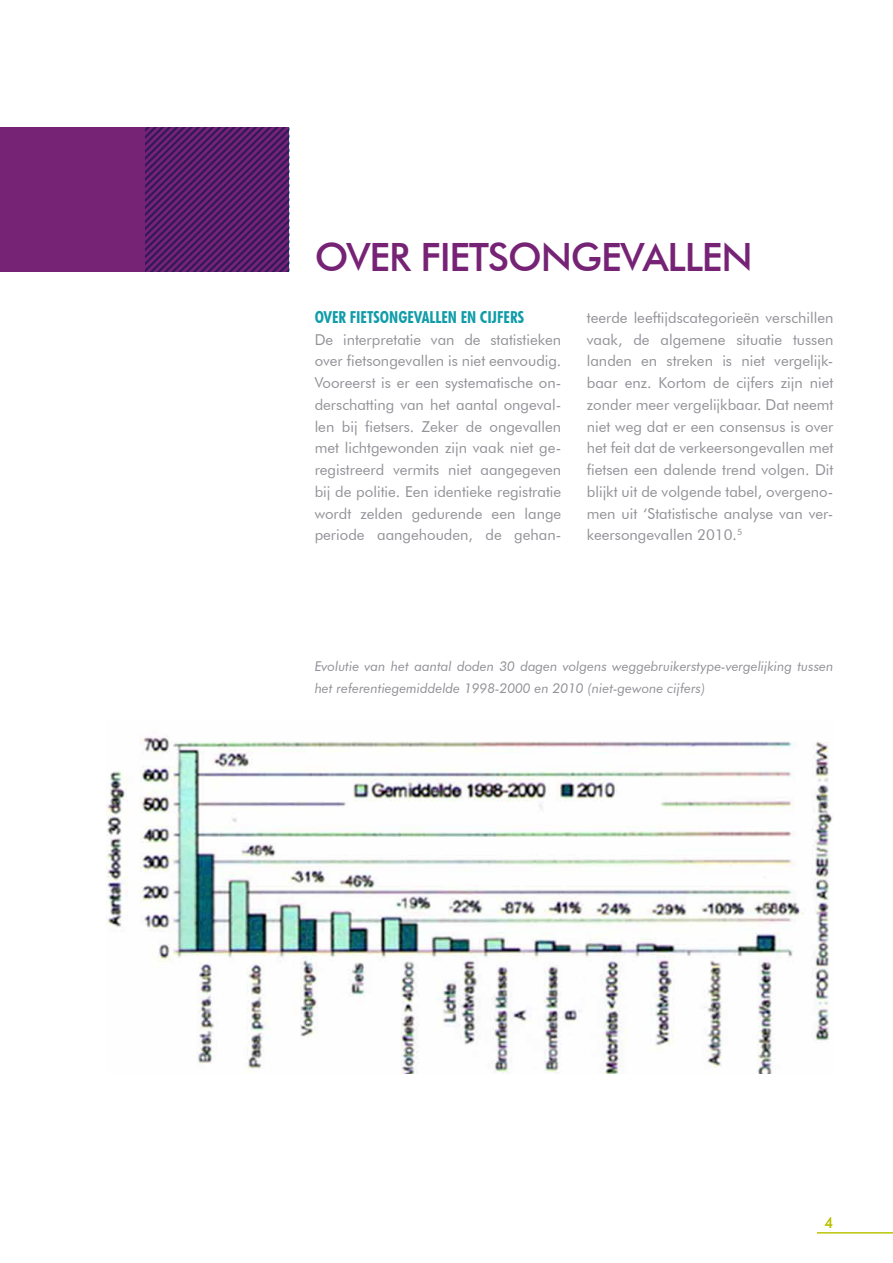
<style>
.page{position:relative;width:893px;height:1263px;background:#fff}
.page>*{position:absolute;margin:0;border:0;box-sizing:border-box;transform-origin:0 0}
.t1{font:500 39px "Futura BT";letter-spacing:-.03em;color:#762376}
.t2{font:700 condensed 16.5px "Futura BT";color:#0f9ca8}
.t3{font:15px/21.8px "Futura BT";color:#919197;text-align:justify}
.t4{font:15px "Futura BT";color:#b8c400}
.t5{font:italic 13.5px/21.8px "Futura BT";color:#919197}
</style>
<div class="page">
<img style="left:107px;top:736px;width:725px;height:337px">
<div style="left:0;top:127px;width:289px;height:144px;background:#762376"></div>
<svg style="left:145px;top:127px;width:144px;height:144px"></svg>
<hr style="left:817px;top:1232px;width:76px;height:1px;background:#b8c400">
<h1 class="t1" style="left:315px;top:234px;width:127px">OVER FIETSO</h1>
<h1 class="t1" style="left:541px;top:234px;width:123px">NGEVALLE</h1>
<h1 class="t1" style="left:721px;top:234px;width:33px">N</h1>
<p class="t3" style="left:587px;top:306px;width:248px">teerde leeftijdscategorieën verschillen vaak, de algemene situatie tussen landen en streken is niet vergelijk&shy;baar enz. Kortom de cijfers zijn niet zonder meer vergelijkbaar. Dat neemt niet weg dat er een consensus is over het feit dat de verkeersongevallen met fietsen een dalende trend volgen. Dit blijkt uit de volgende tabel, overgeno&shy;men uit ‘Statistische analyse van ver&shy;keersongevallen 2010.<sup>5</sup></p>
<p class="t2" style="left:315px;top:307px;width:211px">OVER FIETSONGEVALLEN EN CIJFERS</p>
<p class="t3" style="left:315px;top:328px;width:248px">De interpretatie van de statistieken over fietsongevallen is niet eenvoudig.<br>Vooreerst is er een systematische on&shy;derschatting van het aantal ongeval&shy;len bij fietsers. Zeker de ongevallen met lichtgewonden zijn vaak niet ge&shy;registreerd vermits niet aangegeven bij de politie. Een identieke registratie wordt zelden gedurende een lange periode aangehouden, de gehan-</p>
<p class="t5" style="left:315px;top:655px;width:520px">Evolutie van het aantal doden 30 dagen volgens weggebruikerstype-vergelijking tussen het referentiegemiddelde 1998-2000 en 2010 (niet-gewone cijfers)</p>
<p class="t4" style="left:825px;top:1214px;width:10px">4</p>
</div>
